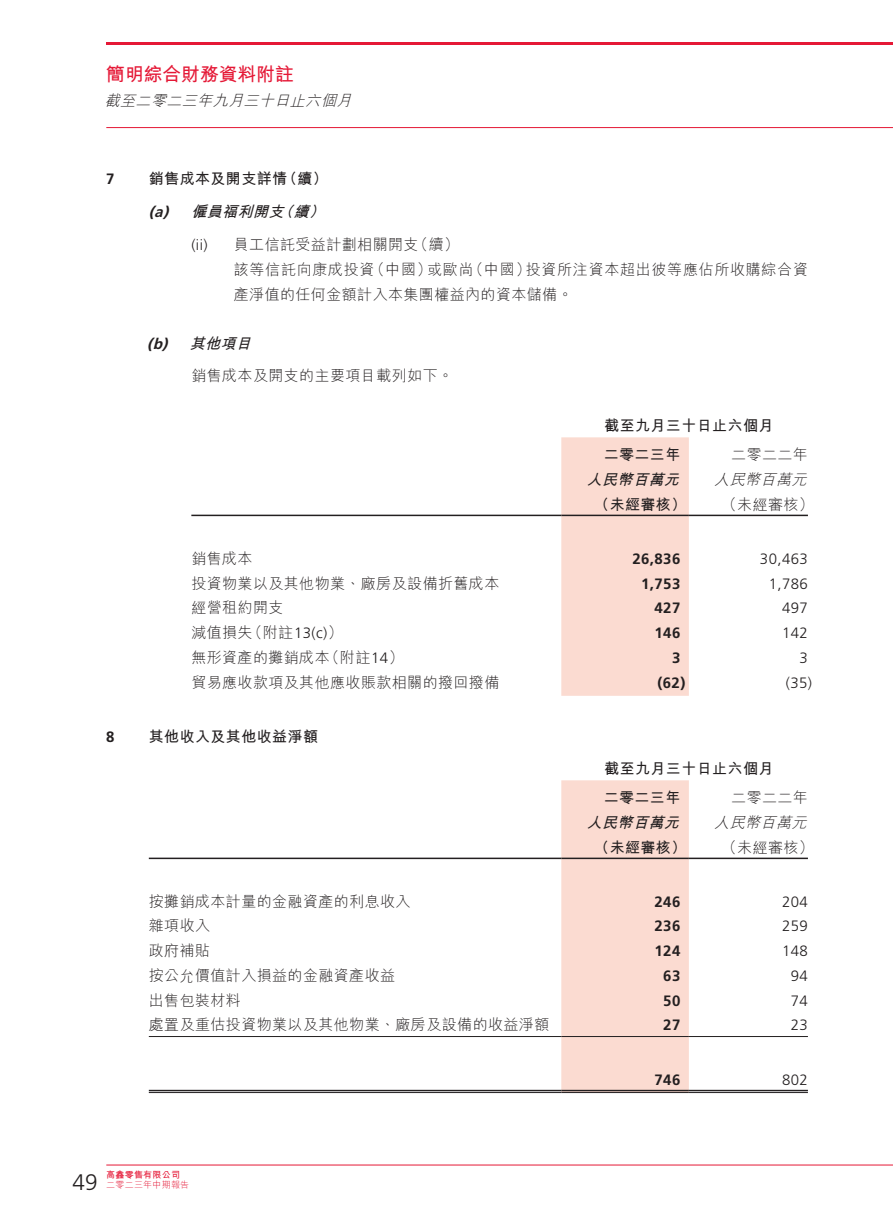
<style>
.page{position:relative;width:893px;height:1212px;background:#fff}
.page>*{position:absolute;margin:0;border:0;box-sizing:border-box;transform-origin:0 0}
.t1{font:300 22.5px "Frutiger LT Std";color:#231f20}
.t2{font:700 18.75px "M Hei HK";color:#e51836}
.t3{font:300 15px/24.8px "M Hei HK";letter-spacing:.03em;color:#231f20}
.t4{font:700 15px "M Hei HK";letter-spacing:.03em;color:#231f20}
.t5{font:300 15px "Frutiger LT Std";letter-spacing:.03em;color:#231f20}
.t6{font:700 15px "Frutiger LT Std";letter-spacing:.03em;color:#231f20}
.t7{font:italic 300 15px "M Hei HK";color:#231f20}
.t8{font:italic 700 15px "M Hei HK";color:#231f20}
.t9{font:300 15px "M Hei HK";letter-spacing:.05em;color:#231f20}
.t10{font:italic 700 15px "Frutiger LT Std";color:#231f20}
.t11{font:300 9px "M Hei HK";letter-spacing:.03em;color:#e51836}
.t12{font:700 9px "M Hei HK";letter-spacing:.03em;color:#e51836}
.s1{font-family:"M Hei HK"}
.s2{font-family:"Frutiger LT Std"}
</style>
<div class="page">
<hr style="left:106px;top:43px;width:787px;height:2px;background:#e51836">
<hr style="left:106px;top:127px;width:787px;height:1px;background:#e51836">
<hr style="left:106px;top:1164px;width:787px;height:1px;background:#e51836">
<svg style="left:561px;top:437px;width:128px;height:259px;background:#fadbd1"></svg>
<hr style="left:191px;top:515px;width:370px;height:1px;background:#231f20">
<hr style="left:561px;top:515px;width:128px;height:1px;background:#231f20">
<hr style="left:689px;top:515px;width:119px;height:1px;background:#231f20">
<div style="left:561px;top:780px;width:128px;height:312px;background:#fbdbd1"></div>
<hr style="left:149px;top:857px;width:412px;height:2px;background:#231f20">
<hr style="left:561px;top:857px;width:128px;height:2px;background:#231f20">
<hr style="left:689px;top:857px;width:119px;height:2px;background:#231f20">
<hr style="left:149px;top:1036px;width:412px;height:1px;background:#231f20">
<hr style="left:561px;top:1036px;width:128px;height:1px;background:#231f20">
<hr style="left:689px;top:1036px;width:119px;height:1px;background:#231f20">
<hr style="left:149px;top:1090px;width:412px;height:1px;background:#231f20">
<hr style="left:149px;top:1092px;width:412px;height:1px;background:#231f20">
<hr style="left:561px;top:1090px;width:128px;height:1px;background:#231f20">
<hr style="left:561px;top:1092px;width:128px;height:1px;background:#231f20">
<hr style="left:689px;top:1090px;width:119px;height:1px;background:#231f20">
<hr style="left:689px;top:1092px;width:119px;height:1px;background:#231f20">
<p class="t2" style="left:106px;top:60px;width:189px">簡明綜合財務資料附註</p>
<p class="t7" style="left:105px;top:93px;width:252px">截至二零二三年九月三十日止六個月</p>
<p class="t6" style="left:106px;top:169px;width:10px">7</p>
<p class="t6" style="left:106px;top:727px;width:10px">8</p>
<p class="t4" style="left:149px;top:167px;width:140px">銷售成本及開支詳情</p>
<p class="t4" style="left:282px;top:167px;width:47px">（續(</p>
<p class="t10" style="left:149px;top:203px;width:20px">a(</p>
<p class="t10" style="left:163px;top:203px;width:11px">)</p>
<p class="t10" style="left:147px;top:335px;width:21px">b(</p>
<p class="t10" style="left:162px;top:335px;width:11px">)</p>
<p class="t8" style="left:191px;top:200px;width:124px">僱員福利開支續</p>
<p class="t8" style="left:278px;top:200px;width:22px">（</p>
<p class="t8" style="left:309px;top:200px;width:22px">(</p>
<p class="t5" style="left:191px;top:236px;width:18px">i i( )</p>
<p class="t3" style="left:413px;top:232px;width:47px">（續(</p>
<p class="t3" style="left:234px;top:232px;width:186px">員工信託受益計劃相關開支</p>
<p class="t3" style="left:370px;top:257px;width:64px">（中國）</p>
<p class="t3" style="left:468px;top:257px;width:64px">（中國）</p>
<p class="t3" style="left:234px;top:257px;width:340px">該等信託向康成投資<br>產淨值的任何金額計入本集團權益內的資本儲備。</p>
<p class="t8" style="left:190px;top:333px;width:68px">其他項目</p>
<p class="t9" style="left:526px;top:262px;width:284px">投資所注資本超出彼等應佔所收購綜合資</p>
<p class="t3" style="left:427px;top:257px;width:48px">或歐尚</p>
<p class="t3" style="left:191px;top:363px;width:263px">銷售成本及開支的主要項目載列如下。</p>
<p class="t4" style="left:604px;top:414px;width:171px">截至九月三十日止六個月</p>
<p class="t3" style="left:731px;top:442px;width:78px">二零二二年</p>
<p class="t4" style="left:604px;top:444px;width:78px">二零二三年</p>
<p class="t8" style="left:587px;top:468px;width:99px">人民幣百萬元</p>
<p class="t7" style="left:714px;top:472px;width:98px">人民幣百萬元</p>
<p class="t4" style="left:594px;top:493px;width:94px">（未經審核）</p>
<p class="t3" style="left:722px;top:492px;width:94px">（未經審核(</p>
<p class="t3" style="left:191px;top:546px;width:63px">銷售成本</p>
<p class="t6" style="left:632px;top:550px;width:49px">26,836</p>
<p class="t5" style="left:760px;top:550px;width:49px">30,463</p>
<p class="t3" style="left:191px;top:570px;width:309px">投資物業以及其他物業、廠房及設備折舊成本</p>
<p class="t6" style="left:641px;top:574px;width:41px">1,753</p>
<p class="t5" style="left:769px;top:575px;width:41px">1,786</p>
<p class="t3" style="left:191px;top:595px;width:94px">經營租約開支</p>
<p class="t6" style="left:654px;top:599px;width:27px">427</p>
<p class="t5" style="left:782px;top:599px;width:27px">497</p>
<p class="t5" style="left:247px;top:624px;width:97px"><span class="s1">（附註</span> 1 3 <span class="s1">(</span>(c(</p>
<p class="t3" style="left:191px;top:620px;width:63px">減值損失</p>
<p class="t6" style="left:654px;top:624px;width:27px">146</p>
<p class="t5" style="left:782px;top:624px;width:27px">142</p>
<p class="t3" style="left:324px;top:645px;width:81px">（附註<span class="s2">14</span>(</p>
<p class="t3" style="left:191px;top:645px;width:140px">無形資產的攤銷成本</p>
<p class="t6" style="left:672px;top:649px;width:10px">3</p>
<p class="t5" style="left:800px;top:649px;width:10px">3</p>
<p class="t3" style="left:191px;top:669px;width:309px">貿易應收款項及其他應收賬款相關的撥回撥備</p>
<p class="t4" style="left:149px;top:725px;width:171px">其他收入及其他收益淨額</p>
<p class="t6" style="left:657px;top:673px;width:29px">)62(</p>
<p class="t5" style="left:786px;top:674px;width:28px">)35(</p>
<p class="t4" style="left:604px;top:757px;width:171px">截至九月三十日止六個月</p>
<p class="t3" style="left:731px;top:785px;width:78px">二零二二年</p>
<p class="t4" style="left:604px;top:787px;width:78px">二零二三年</p>
<p class="t8" style="left:587px;top:811px;width:99px">人民幣百萬元</p>
<p class="t7" style="left:714px;top:815px;width:98px">人民幣百萬元</p>
<p class="t4" style="left:594px;top:836px;width:94px">（未經審核）</p>
<p class="t3" style="left:722px;top:834px;width:94px">（未經審核(</p>
<p class="t3" style="left:149px;top:888px;width:263px">按攤銷成本計量的金融資產的利息收入</p>
<p class="t6" style="left:654px;top:893px;width:27px">246</p>
<p class="t5" style="left:782px;top:893px;width:27px">204</p>
<p class="t3" style="left:149px;top:913px;width:63px">雜項收入</p>
<p class="t6" style="left:654px;top:917px;width:27px">236</p>
<p class="t5" style="left:782px;top:918px;width:27px">259</p>
<p class="t3" style="left:149px;top:938px;width:63px">政府補貼</p>
<p class="t6" style="left:654px;top:942px;width:27px">124</p>
<p class="t5" style="left:782px;top:942px;width:27px">148</p>
<p class="t3" style="left:149px;top:963px;width:248px">按公允價值計入損益的金融資產收益</p>
<p class="t6" style="left:663px;top:967px;width:19px">63</p>
<p class="t5" style="left:791px;top:967px;width:19px">94</p>
<p class="t3" style="left:149px;top:987px;width:94px">出售包裝材料</p>
<p class="t6" style="left:663px;top:992px;width:19px">50</p>
<p class="t5" style="left:791px;top:992px;width:19px">74</p>
<p class="t3" style="left:149px;top:1012px;width:402px">處置及重估投資物業以及其他物業、廠房及設備的收益淨額</p>
<p class="t6" style="left:663px;top:1016px;width:19px">27</p>
<p class="t5" style="left:791px;top:1017px;width:19px">23</p>
<p class="t6" style="left:654px;top:1070px;width:27px">746</p>
<p class="t5" style="left:782px;top:1071px;width:27px">802</p>
<p class="t12" style="left:106px;top:1167px;width:75px">高鑫零售有限公司</p>
<h1 class="t1" style="left:72px;top:1169px;width:27px">49</h1>
<p class="t11" style="left:106px;top:1180px;width:85px">二零二三年中期報告</p>
</div>
